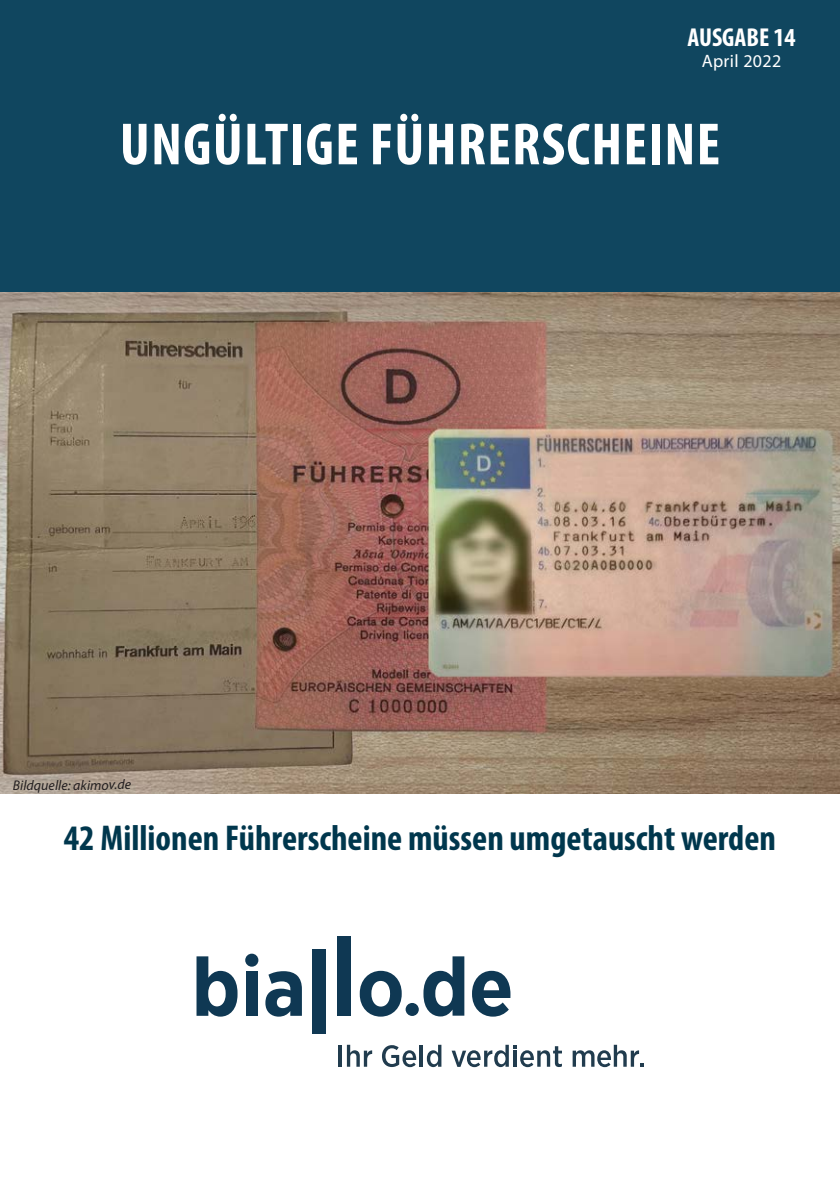
<style>
.page{position:relative;width:840px;height:1191px;background:#fff}
.page>*{position:absolute;margin:0;border:0;box-sizing:border-box;transform-origin:0 0}
.RdW_-_Ü1_Titelseite{font:700 condensed 60px "Myriad Pro";letter-spacing:.02em;color:#fff}
.RdW_-_Ü2_Titelseite{font:700 condensed 36px "Myriad Pro";color:#00374d}
.t1{font:700 condensed 26px "Myriad Pro";color:#fff}
.t2{font:18px "Myriad Pro";letter-spacing:.02em;color:#fff}
.RdW_-_S07_Bildquelle{font:italic 14px "Myriad Pro";color:#231f20}
</style>
<div class="page">
<img style="left:0;top:293px;width:839px;height:501px">
<div style="left:0;top:0;width:839px;height:283px;background:#10465f"></div>
<svg style="left:196px;top:956px;width:41px;height:60px"></svg>
<div style="left:246px;top:971px;width:11px;height:44px;background:#0f3853"></div>
<svg style="left:265px;top:971px;width:37px;height:45px"></svg>
<div style="left:312px;top:949px;width:13px;height:85px;background:#0f3853"></div>
<div style="left:337px;top:935px;width:13px;height:80px;background:#0f3853"></div>
<svg style="left:359px;top:970px;width:42px;height:46px"></svg>
<svg style="left:423px;top:956px;width:41px;height:60px"></svg>
<svg style="left:472px;top:970px;width:38px;height:46px"></svg>
<div style="left:245px;top:953px;width:13px;height:13px;background:#0f3853;border-radius:50%"></div>
<div style="left:405px;top:1003px;width:13px;height:13px;background:#0f3853;border-radius:50%"></div>
<hr style="left:338px;top:1045px;width:4px;height:21px;background:#213c4e">
<svg style="left:347px;top:1044px;width:25px;height:22px"></svg>
<svg style="left:426px;top:1044px;width:15px;height:23px"></svg>
<svg style="left:572px;top:1044px;width:71px;height:23px"></svg>
<svg style="left:451px;top:1044px;width:110px;height:23px"></svg>
<svg style="left:382px;top:1045px;width:34px;height:22px"></svg>
<hr style="left:419px;top:1044px;width:4px;height:22px;background:#213c4e">
<p class="t1" style="left:687px;top:21px;width:110px">AUSGABE 14</p>
<p class="t2" style="left:701px;top:50px;width:81px">April 2022</p>
<p class="RdW_-_Ü1_Titelseite" style="left:120px;top:107px;width:601px">UNGÜLTIGE FÜHRERSCHEINE</p>
<p class="RdW_-_S07_Bildquelle" style="left:13px;top:776px;width:120px">Bildquelle: akimov.de</p>
<p class="RdW_-_Ü2_Titelseite" style="left:64px;top:815px;width:713px">42 Millionen Führerscheine müssen umgetauscht werden</p>
</div>
